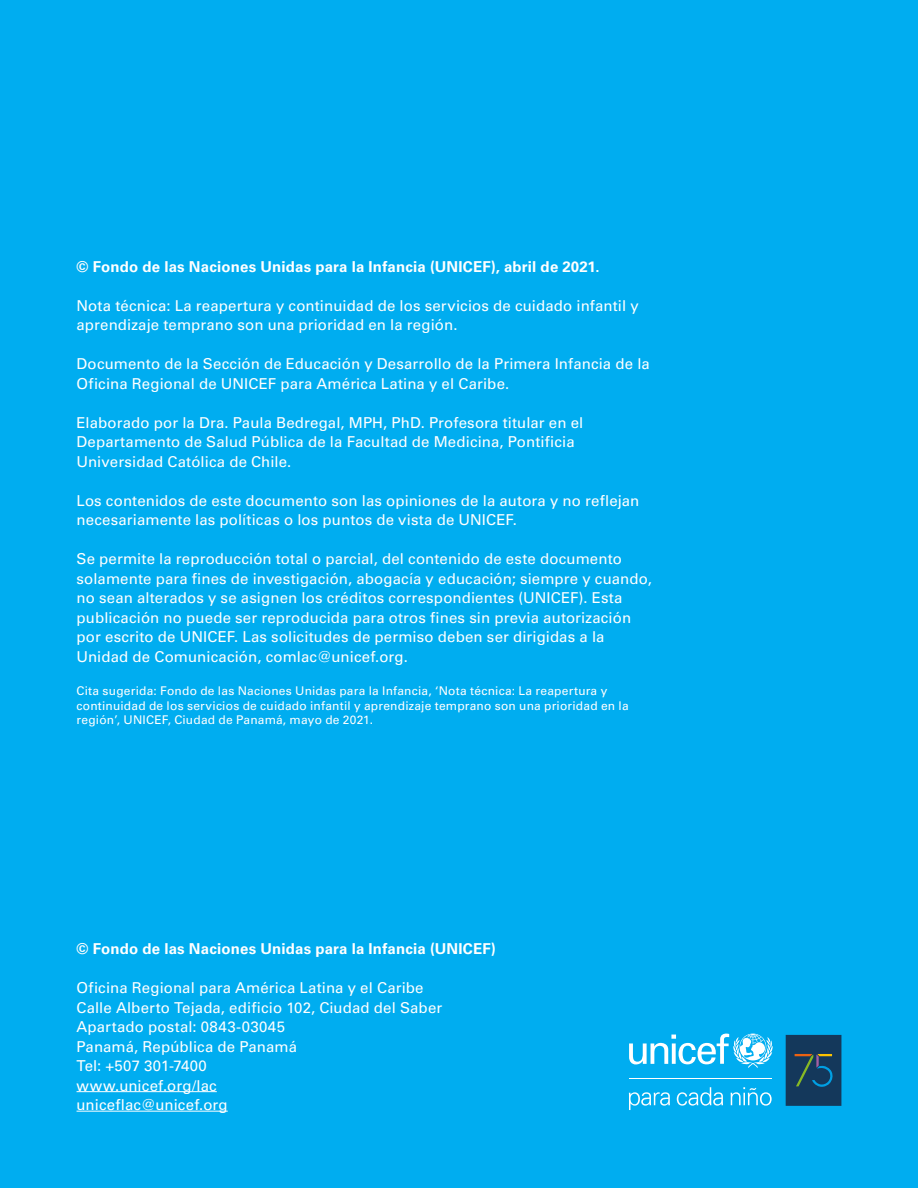
<style>
.page{position:relative;width:918px;height:1188px;background:#00adf0}
.page>*{position:absolute;margin:0;border:0;box-sizing:border-box;transform-origin:0 0}
.t1{font:15px/19.5px "Univers LT 55 Rm";letter-spacing:.01em;color:#fff}
.t2{font:15px "Univers LT 65 Bd";letter-spacing:.01em;color:#fff}
.t3{font:12px/14.4px "Univers LT 55 Rm";letter-spacing:.015em;color:#fff}
</style>
<div class="page">
<hr style="left:77px;top:1091px;width:140px;height:1px;background:#fff">
<hr style="left:77px;top:1111px;width:151px;height:1px;background:#fff">
<div style="left:786px;top:1035px;width:55px;height:71px;background:#14385b"></div>
<svg style="left:795px;top:1054px;width:38px;height:33px"></svg>
<svg style="left:629px;top:1034px;width:144px;height:34px"></svg>
<hr style="left:629px;top:1078px;width:142px;height:1px;background:#fff">
<svg style="left:629px;top:1092px;width:41px;height:18px"></svg>
<svg style="left:677px;top:1087px;width:46px;height:19px"></svg>
<svg style="left:731px;top:1087px;width:41px;height:19px"></svg>
<p class="t2" style="left:77px;top:257px;width:525px">© Fondo de las Naciones Unidas para la Infancia (UNICEF), abril de 2021.</p>
<p class="t1" style="left:77px;top:296px;width:564px">Nota técnica: La reapertura y continuidad de los servicios de cuidado infantil y aprendizaje temprano son una prioridad en la región.</p>
<p class="t1" style="left:77px;top:354px;width:575px">Documento de la Sección de Educación y Desarrollo de la Primera Infancia de la<br>Oficina Regional de UNICEF para América Latina y el Caribe.</p>
<p class="t1" style="left:77px;top:413px;width:508px">Elaborado por la Dra. Paula Bedregal, MPH, PhD. Profesora titular en el<br>Departamento de Salud Pública de la Facultad de Medicina, Pontificia<br>Universidad Católica de Chile.</p>
<p class="t1" style="left:77px;top:491px;width:564px">Los contenidos de este documento son las opiniones de la autora y no reflejan necesariamente las políticas o los puntos de vista de UNICEF.</p>
<p class="t1" style="left:77px;top:549px;width:577px">Se permite la reproducción total o parcial, del contenido de este documento solamente para fines de investigación, abogacía y educación; siempre y cuando, no sean alterados y se asignen los créditos correspondientes (UNICEF). Esta publicación no puede ser reproducida para otros fines sin previa autorización por escrito de UNICEF. Las solicitudes de permiso deben ser dirigidas a la Unidad de Comunicación, comlac@unicef.org.</p>
<p class="t3" style="left:77px;top:684px;width:554px">Cita sugerida: Fondo de las Naciones Unidas para la Infancia, ‘Nota técnica: La reapertura y continuidad de los servicios de cuidado infantil y aprendizaje temprano son una prioridad en la región’, UNICEF, Ciudad de Panamá, mayo de 2021.</p>
<p class="t2" style="left:77px;top:940px;width:421px">© Fondo de las Naciones Unidas para la Infancia (UNICEF)</p>
<p class="t1" style="left:77px;top:978px;width:367px">Oficina Regional para América Latina y el Caribe<br>Calle Alberto Tejada, edificio 102, Ciudad del Saber<br>Apartado postal: 0843-03045<br>Panamá, República de Panamá<br>Tel: +507 301-7400<br>www.unicef.org/lac<br>uniceflac@unicef.org</p>
</div>
